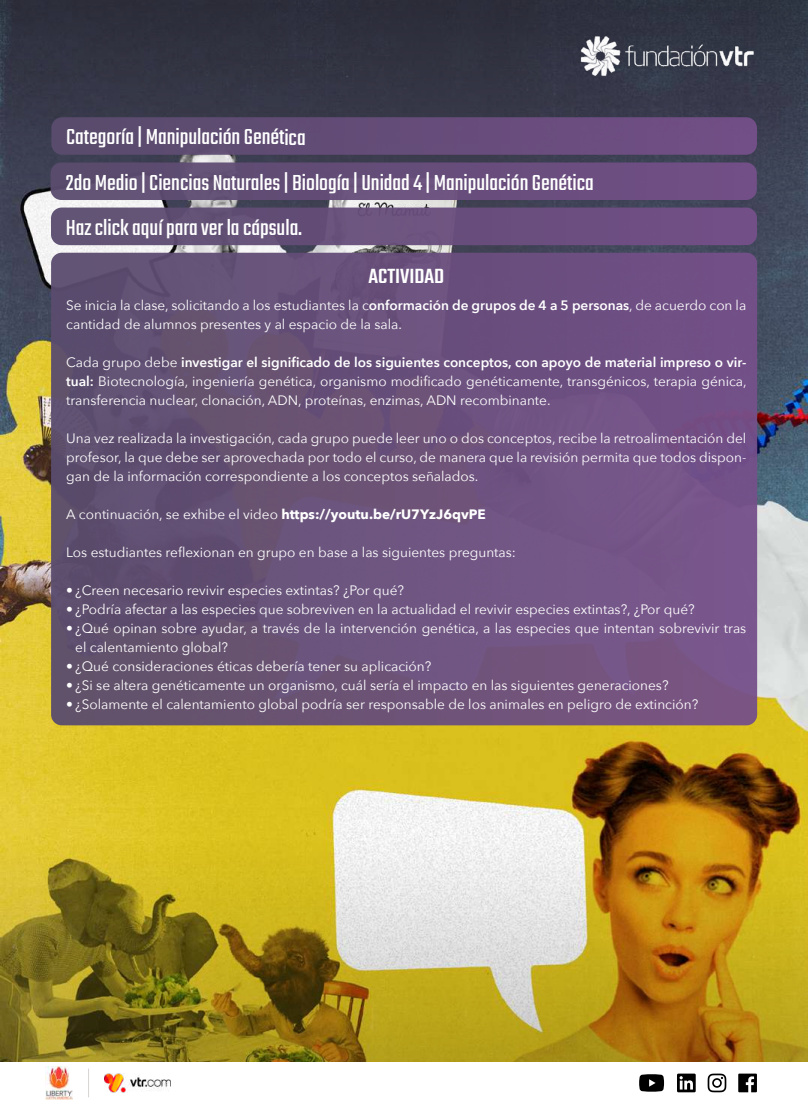
<style>
.page{position:relative;width:808px;height:1106px;background:#fff}
.page>*{position:absolute;margin:0;border:0;box-sizing:border-box;transform-origin:0 0}
.t1{font:24px/45.8px "Teko";color:#fff}
.t2{font:500 22.5px "Teko";color:#fff}
.t3{font:13.65px/19px "Avenir Next";color:#fff}
.s1{font-weight:600}
.s2{font-weight:700}
</style>
<div class="page">
<img style="left:0;top:217px;width:808px;height:607px">
<svg style="left:0;top:0;width:808px;height:217px;background:#383a49"></svg>
<img style="left:0;top:824px;width:808px;height:238px">
<div style="left:51px;top:207px;width:706px;height:38px;background:#6a4f7d;border-radius:11px"></div>
<div style="left:51px;top:117px;width:706px;height:38px;background:linear-gradient(to right,#584b6b,#724e86);border-radius:11px"></div>
<div style="left:51px;top:162px;width:706px;height:38px;background:linear-gradient(to right,#5c4f6f,#724e86);border-radius:11px"></div>
<div style="left:51px;top:253px;width:706px;height:472px;background:linear-gradient(to right,#5e506c,#78548b);border-radius:11px"></div>
<img style="left:104px;top:1073px;width:67px;height:19px">
<svg style="left:88px;top:1068px;width:1px;height:29px"></svg>
<img style="left:46px;top:1066px;width:27px;height:33px">
<svg style="left:738px;top:1073px;width:19px;height:19px"></svg>
<svg style="left:708px;top:1073px;width:18px;height:19px"></svg>
<svg style="left:639px;top:1074px;width:25px;height:17px"></svg>
<svg style="left:677px;top:1073px;width:19px;height:19px"></svg>
<img style="left:568px;top:21px;width:188px;height:58px">
<h1 class="t1" style="left:66px;top:115px;width:529px">Categoría | Manipulación Genética<br>2do Medio | Ciencias Naturales | Biología | Unidad 4 | Manipulación Genética</h1>
<h1 class="t1" style="left:66px;top:207px;width:238px">Haz click aquí para ver la cápsula.</h1>
<h2 class="t2" style="left:368px;top:263px;width:77px">ACTIVIDAD</h2>
<p class="t3" style="left:66px;top:295px;width:681px">Se inicia la clase, solicitando a los estudiantes la c<span class="s1">onformación de grupos de 4 a 5 personas</span>, de acuerdo con la cantidad de alumnos presentes y al espacio de la sala.</p>
<p class="t3" style="left:66px;top:352px;width:682px;text-align:justify">Cada grupo debe <span class="s1">investigar el significado de los siguientes conceptos, con apoyo de material impreso o vir&shy;tual:</span> Biotecnología, ingeniería genética, organismo modificado genéticamente, transgénicos, terapia génica, transferencia nuclear, clonación, ADN, proteínas, enzimas, ADN recombinante.</p>
<p class="t3" style="left:66px;top:428px;width:682px;text-align:justify">Una vez realizada la investigación, cada grupo puede leer uno o dos conceptos, recibe la retroalimentación del profesor, la que debe ser aprovechada por todo el curso, de manera que la revisión permita que todos dispon&shy;gan de la información correspondiente a los conceptos señalados.</p>
<p class="t3" style="left:66px;top:504px;width:421px">A continuación, se exhibe el video <span class="s2">https://youtu.be/rU7YzJ6qvPE</span></p>
<p class="t3" style="left:66px;top:542px;width:451px">Los estudiantes reflexionan en grupo en base a las siguientes preguntas:</p>
<p class="t3" style="left:66px;top:580px;width:339px">• ¿Creen necesario revivir especies extintas? ¿Por qué?</p>
<p class="t3" style="left:66px;top:599px;width:630px">• ¿Podría afectar a las especies que sobreviven en la actualidad el revivir especies extintas?, ¿Por qué?</p>
<p class="t3" style="left:75px;top:618px;width:673px;text-indent:-9px">• ¿Qué opinan sobre ayudar, a través de la intervención genética, a las especies que intentan sobrevivir tras el calentamiento global?</p>
<p class="t3" style="left:66px;top:656px;width:367px">• ¿Qué consideraciones éticas debería tener su aplicación?</p>
<p class="t3" style="left:66px;top:675px;width:604px">• ¿Si se altera genéticamente un organismo, cuál sería el impacto en las siguientes generaciones?</p>
<p class="t3" style="left:66px;top:694px;width:633px">• ¿Solamente el calentamiento global podría ser responsable de los animales en peligro de extinción?</p>
</div>
